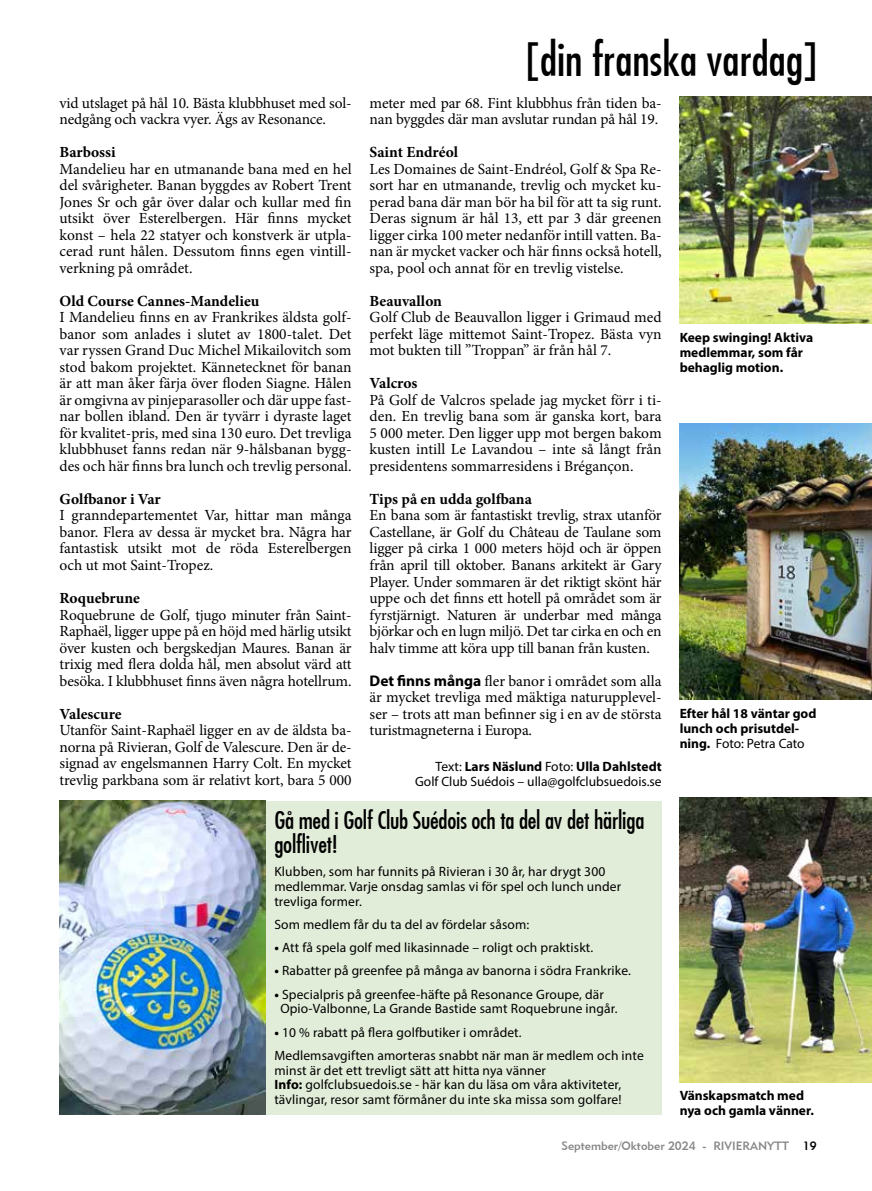
<style>
.page{position:relative;width:872px;height:1191px;background:#fff}
.page>*{position:absolute;margin:0;border:0;box-sizing:border-box;transform-origin:0 0}
.t1{font:500 condensed 45px "Futura";color:#000}
.t2{font:500 condensed 24px/24px "Futura";letter-spacing:-.01em;color:#000}
.t3{font:15.45px/16.5px "Minion Pro";letter-spacing:-.01em;color:#000;text-align:justify}
.t4{font:700 15.45px "Minion Pro";color:#000}
.t5{font:13.5px/14.7px "Myriad Pro";letter-spacing:.01em;color:#000}
.t6{font:700 13.5px/15px "Myriad Pro";color:#000}
.t7{font:12px "Geometric 415 BT Medium A";color:#878787}
.s1{font-family:"Myriad Pro";font-weight:700}
.s2{font-weight:700}
.s3{font-weight:400}
.s4{color:#000}
</style>
<div class="page">
<div style="left:266px;top:800px;width:395px;height:314px;background:#e2edd9"></div>
<img style="left:60px;top:800px;width:206px;height:314px">
<img style="left:679px;top:97px;width:193px;height:227px">
<img style="left:679px;top:797px;width:193px;height:285px">
<img style="left:679px;top:424px;width:193px;height:275px">
<p class="t3" style="left:60px;top:95px;width:293px">vid utslaget på hål 10. Bästa klubbhuset med sol&shy;nedgång och vackra vyer. Ägs av Resonance.</p>
<p class="t4" style="left:60px;top:141px;width:58px">Barbossi</p>
<p class="t3" style="left:60px;top:161px;width:293px">Mandelieu har en utmanande bana med en hel del svårigheter. Banan byggdes av Robert Trent Jones Sr och går över dalar och kullar med fin utsikt över Esterelbergen. Här finns mycket konst – hela 22 statyer och konstverk är utpla&shy;cerad runt hålen. Dessutom finns egen vintill&shy;verkning på området.</p>
<p class="t4" style="left:60px;top:290px;width:201px">Old Course Cannes-Mandelieu</p>
<p class="t3" style="left:60px;top:309px;width:293px">I Mandelieu finns en av Frankrikes äldsta golf&shy;banor som anlades i slutet av 1800-talet. Det var ryssen Grand Duc Michel Mikailovitch som stod bakom projektet. Kännetecknet för banan är att man åker färja över floden Siagne. Hålen är omgivna av pinjeparasoller och där uppe fast&shy;nar bollen ibland. Den är tyvärr i dyraste laget för kvalitet-pris, med sina 130 euro. Det trevliga klubbhuset fanns redan när 9-hålsbanan bygg&shy;des och här finns bra lunch och trevlig personal.</p>
<p class="t4" style="left:60px;top:488px;width:103px">Golfbanor i Var</p>
<p class="t3" style="left:60px;top:507px;width:293px">I granndepartementet Var, hittar man många banor. Flera av dessa är mycket bra. Några har fantastisk utsikt mot de röda Esterelbergen och ut mot Saint-Tropez.</p>
<p class="t4" style="left:60px;top:587px;width:82px">Roquebrune</p>
<p class="t3" style="left:60px;top:606px;width:293px">Roquebrune de Golf, tjugo minuter från Saint-Raphaël, ligger uppe på en höjd med härlig utsikt över kusten och bergskedjan Maures. Banan är trixig med flera dolda hål, men absolut värd att besöka. I klubbhuset finns även några hotellrum.</p>
<p class="t4" style="left:60px;top:702px;width:64px">Valescure</p>
<p class="t3" style="left:60px;top:722px;width:293px">Utanför Saint-Raphaël ligger en av de äldsta ba&shy;norna på Rivieran, Golf de Valescure. Den är de&shy;signad av engelsmannen Harry Colt. En mycket trevlig parkbana som är relativt kort, bara 5 000</p>
<h1 class="t1" style="left:526px;top:33px;width:291px">[din franska vardag]</h1>
<p class="t3" style="left:369px;top:95px;width:293px">meter med par 68. Fint klubbhus från tiden ba&shy;nan byggdes där man avslutar rundan på hål 19.</p>
<p class="t4" style="left:369px;top:141px;width:90px">Saint Endréol</p>
<p class="t3" style="left:369px;top:161px;width:293px">Les Domaines de Saint-Endréol, Golf &amp; Spa Re&shy;sort har en utmanande, trevlig och mycket ku&shy;perad bana där man bör ha bil för att ta sig runt.<br>Deras signum är hål 13, ett par 3 där greenen ligger cirka 100 meter nedanför intill vatten. Ba&shy;nan är mycket vacker och här finns också hotell, spa, pool och annat för en trevlig vistelse.</p>
<p class="t4" style="left:369px;top:290px;width:74px">Beauvallon</p>
<p class="t3" style="left:369px;top:309px;width:293px">Golf Club de Beauvallon ligger i Grimaud med perfekt läge mittemot Saint-Tropez. Bästa vyn mot bukten till ”Troppan” är från hål 7.</p>
<p class="t4" style="left:369px;top:372px;width:49px">Valcros</p>
<p class="t3" style="left:369px;top:392px;width:293px">På Golf de Valcros spelade jag mycket förr i ti&shy;den. En trevlig bana som är ganska kort, bara 5 000 meter. Den ligger upp mot bergen bakom kusten intill Le Lavandou – inte så långt från presidentens sommarresidens i Brégançon.</p>
<p class="t4" style="left:369px;top:488px;width:164px">Tips på en udda golfbana</p>
<p class="t3" style="left:369px;top:507px;width:293px">En bana som är fantastiskt trevlig, strax utanför Castellane, är Golf du Château de Taulane som ligger på cirka 1 000 meters höjd och är öppen från april till oktober. Banans arkitekt är Gary Player. Under sommaren är det riktigt skönt här uppe och det finns ett hotell på området som är fyrstjärnigt. Naturen är underbar med många björkar och en lugn miljö. Det tar cirka en och en halv timme att köra upp till banan från kusten.</p>
<p class="t3" style="left:369px;top:672px;width:293px"><span class="s1">Det finns många</span> fler banor i området som alla är mycket trevliga med mäktiga naturupplevel&shy;ser – trots att man befinner sig i en av de största turistmagneterna i Europa.</p>
<p class="t5" style="left:415px;top:758px;width:248px;text-align:right">Text: <span class="s2">Lars Näslund</span> Foto: <span class="s2">Ulla Dahlstedt<br></span>Golf Club Suédois – ulla@golfclubsuedois.se</p>
<p class="t6" style="left:679px;top:329px;width:135px">Keep swinging! Aktiva medlemmar, som får behaglig motion.</p>
<p class="t6" style="left:679px;top:705px;width:138px">Efter hål 18 väntar god lunch och prisutdel&shy;ning. <span class="s3">Foto: Petra Cato</span></p>
<h2 class="t2" style="left:274px;top:808px;width:371px">Gå med i Golf Club Suédois och ta del av det härliga golflivet!</h2>
<p class="t5" style="left:274px;top:864px;width:348px">Klubben, som har funnits på Rivieran i 30 år, har drygt 300 medlemmar. Varje onsdag samlas vi för spel och lunch under trevliga former.</p>
<p class="t5" style="left:274px;top:917px;width:256px">Som medlem får du ta del av fördelar såsom:</p>
<p class="t5" style="left:274px;top:940px;width:320px"><span class="s2">•</span> Att få spela golf med likasinnade – roligt och praktiskt.</p>
<p class="t5" style="left:274px;top:963px;width:358px"><span class="s2">•</span> Rabatter på greenfee på många av banorna i södra Frankrike.</p>
<p class="t5" style="left:280px;top:986px;width:339px;text-indent:-6px"><span class="s2">•</span> Specialpris på greenfee-häfte på Resonance Groupe, där<br>Opio-Valbonne, La Grande Bastide samt Roquebrune ingår.</p>
<p class="t5" style="left:274px;top:1020px;width:371px;line-height:23.2px"><span class="s2">•</span> 10 % rabatt på flera golfbutiker i området.<br>Medlemsavgiften amorteras snabbt när man är medlem och inte</p>
<p class="t5" style="left:274px;top:1062px;width:349px">minst är det ett trevligt sätt att hitta nya vänner<br><span class="s2">Info:</span> golfclubsuedois.se - här kan du läsa om våra aktiviteter, tävlingar, resor samt förmåner du inte ska missa som golfare!</p>
<p class="t6" style="left:679px;top:1087px;width:136px">Vänskapsmatch med nya och gamla vänner.</p>
<p class="t7" style="left:561px;top:1138px;width:257px">September/Oktober 2024 - RIVIERANYTT <span class="s4">19</span></p>
</div>
